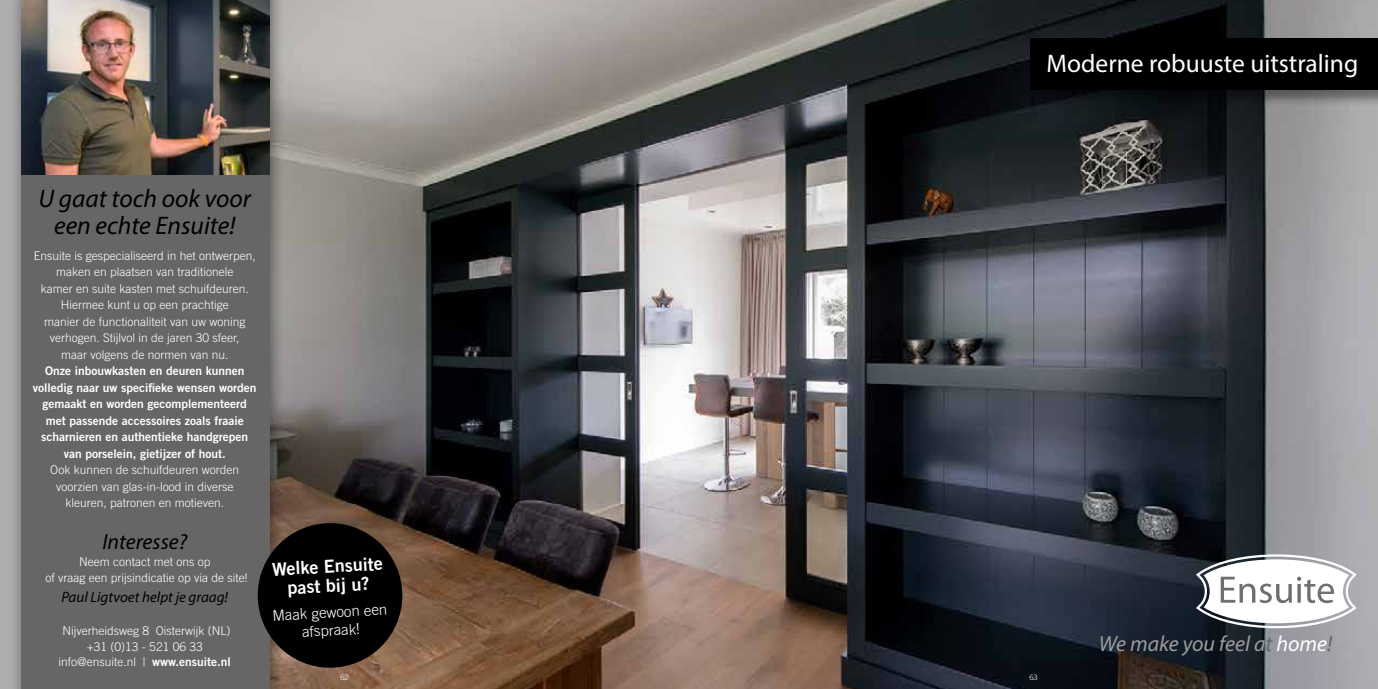
<style>
.page{position:relative;width:1378px;height:689px;background:#fff}
.page>*{position:absolute;margin:0;border:0;box-sizing:border-box;transform-origin:0 0}
.t1{font:italic 25.5px/27px "Myriad Pro";color:#000;text-align:center}
.t2{font:25.5px "Myriad Pro";color:#fff}
.t3{font:italic 21.9px "Myriad Pro";color:#9c9c9c}
.t4{font:italic 21.9px "Myriad Pro";color:#000}
.t5{font:18px/19.5px "Trade Gothic LT Std Bd 2";color:#fff;text-align:center}
.t6{font:italic 15px "Myriad Pro";color:#000}
.t7{font:300 15px/18px "Trade Gothic LT Std";color:#fff;text-align:center}
.t8{font:300 12px/16.5px "Trade Gothic LT Std";color:#fff;text-align:center}
.t9{font:12px/16.5px "Trade Gothic LT Std Bd 2";color:#fff;text-align:center}
.t10{font:300 7.5px "Trade Gothic LT Std";color:#fff}
.s1{font-family:"Trade Gothic LT Std Bd 2";font-weight:400}
.s2{color:#666}
.s3{color:#fff}
</style>
<div class="page">
<img style="left:286px;top:0;width:390px;height:689px">
<div style="left:0;top:0;width:39px;height:689px;background:#afadb0"></div>
<div style="left:9px;top:0;width:277px;height:689px;background:#000;opacity:.5"></div>
<div style="left:21px;top:0;width:249px;height:689px;background:#666"></div>
<div style="left:258px;top:523px;width:144px;height:145px;background:#000;border-radius:50%"></div>
<img style="left:21px;top:0;width:249px;height:174px">
<img style="left:676px;top:0;width:702px;height:689px">
<div style="left:1031px;top:38px;width:347px;height:69px;background:#000;opacity:.4"></div>
<div style="left:1030px;top:38px;width:348px;height:51px;background:#000"></div>
<svg style="left:1196px;top:554px;width:160px;height:74px"></svg>
<h1 class="t2" style="left:1046px;top:48px;width:313px">Moderne robuuste uitstraling</h1>
<h1 class="t1" style="left:38px;top:185px;width:214px">U gaat toch ook voor een echte Ensuite!</h1>
<p class="t8" style="left:34px;top:247px;width:224px">Ensuite is gespecialiseerd in het ontwerpen, maken en plaatsen van traditionele<br>kamer en suite kasten met schuifdeuren.<br>Hiermee kunt u op een prachtige<br>manier de functionaliteit van uw woning verhogen. Stijlvol in de jaren 30 sfeer,<br>maar volgens de normen van nu.</p>
<p class="t9" style="left:33px;top:363px;width:225px">Onze inbouwkasten en deuren kunnen volledig naar uw specifieke wensen worden gemaakt en worden gecomplementeerd met passende accessoires zoals fraaie scharnieren en authentieke handgrepen van porselein, gietijzer of hout.</p>
<p class="t8" style="left:50px;top:462px;width:190px">Ook kunnen de schuifdeuren worden voorzien van glas-in-lood in diverse kleuren, patronen en motieven.</p>
<h2 class="t4" style="left:102px;top:528px;width:86px">Interesse?</h2>
<p class="t8" style="left:45px;top:553px;width:204px">Neem contact met ons op<br>of vraag een prijsindicatie op via de site!</p>
<p class="t6" style="left:61px;top:587px;width:168px">Paul Ligtvoet helpt je graag!</p>
<p class="t8" style="left:62px;top:622px;width:169px">Nijverheidsweg 8 Oisterwijk (NL) +31 (0)13 - 521 06 33</p>
<p class="t8" style="left:59px;top:654px;width:174px">info@ensuite.nl | <span class="s1">www.ensuite.nl</span></p>
<h3 class="t5" style="left:272px;top:559px;width:112px;rotate:-3deg">Welke Ensuite past bij u?</h3>
<p class="t7" style="left:272px;top:606px;width:117px;rotate:-3deg">Maak gewoon een afspraak!</p>
<p class="t10" style="left:340px;top:672px;width:10px">62</p>
<p class="t10" style="left:1029px;top:672px;width:10px">63</p>
<h2 class="t3" style="left:1098px;top:630px;width:235px">We make you feel a<span class="s2">t</span> <span class="s3">home</span><span class="s2">!</span></h2>
</div>
